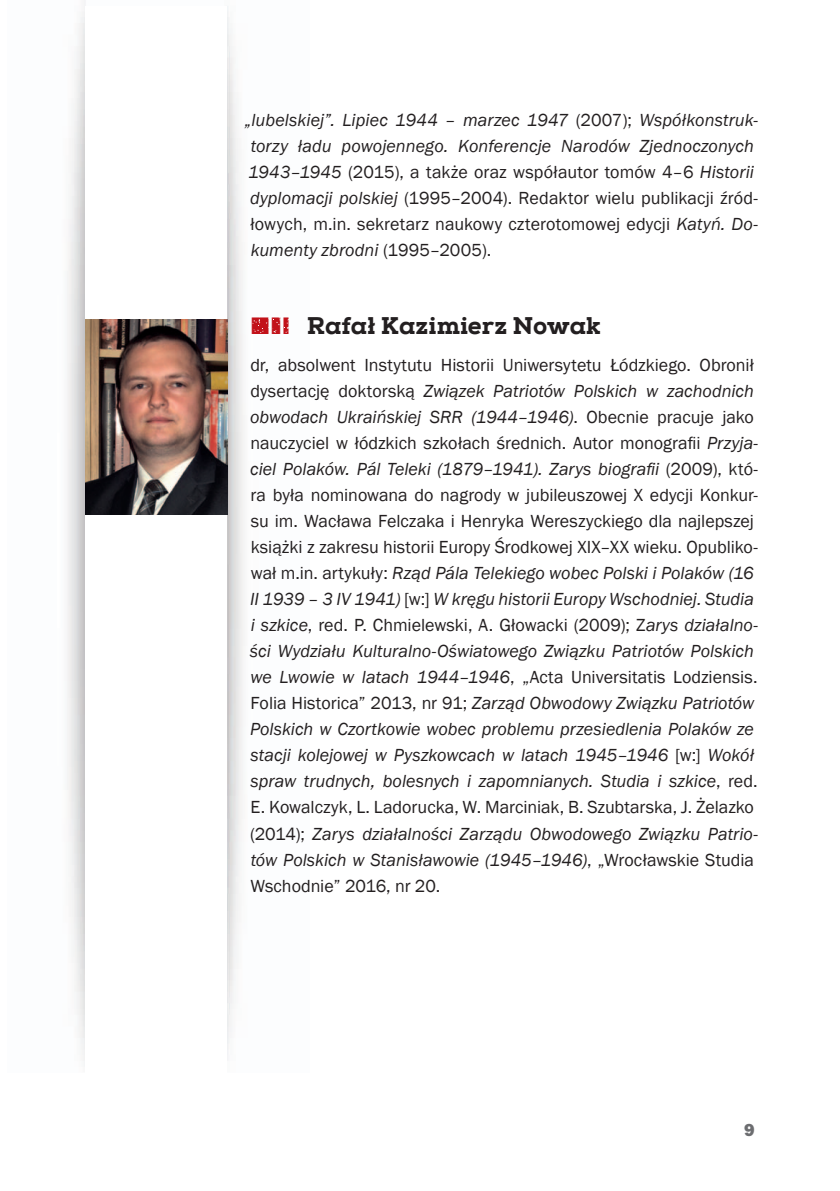
<style>
.page{position:relative;width:840px;height:1191px;background:#fff}
.page>*{position:absolute;margin:0;border:0;box-sizing:border-box;transform-origin:0 0}
.t1{font:800 24px "Nexa Slab";color:#231f20}
.t2{font:italic 18px/26px "Franklin Gothic";color:#231f20}
.t3{font:18px "Franklin Got Itc TCE Heav";color:#6c6d70}
.s1{font-style:normal}
.s2{color:#c2121a}
</style>
<div class="page">
<img style="left:67px;top:0;width:177px;height:1066px">
<div style="left:85px;top:6px;width:142px;height:1068px;background:#fff"></div>
<img style="left:85px;top:319px;width:142px;height:195px">
<p class="t2" style="left:244px;top:107px;width:514px">„lubelskiej”. Lipiec 1944 – marzec 1947 <span class="s1">(2007);</span> Współkonstruk&shy;torzy ładu powojennego. Konferencje Narodów Zjednoczonych 1943–1945 <span class="s1">(2015), a także oraz współautor tomów 4–6</span> Historii dyplomacji polskiej <span class="s1">(1995–2004). Redaktor wielu publikacji źród&shy;łowych, m.in. sekretarz naukowy czterotomowej edycji</span> Katyń. Do&shy;kumenty zbrodni <span class="s1">(1995–2005).</span></p>
<h1 class="t1" style="left:251px;top:311px;width:351px"><span class="s2">■❚❙</span> Rafał Kazimierz Nowak</h1>
<p class="t2" style="left:250px;top:353px;width:509px"><span class="s1">dr, absolwent Instytutu Historii Uniwersytetu Łódzkiego. Obronił dysertację doktorską</span> Związek Patriotów Polskich w zachodnich obwodach Ukraińskiej SRR (1944–1946)<span class="s1">. Obecnie pracuje jako nauczyciel w łódzkich szkołach średnich. Autor monografii</span> Przyja&shy;ciel Polaków. Pál Teleki (1879–1941). Zarys biografii <span class="s1">(2009), któ&shy;ra była nominowana do nagrody w jubileuszowej X edycji Konkur&shy;su im. Wacława Felczaka i Henryka Wereszyckiego dla najlepszej książki z zakresu historii Europy Środkowej XIX–XX wieku. Opubliko&shy;wał m.in. artykuły:</span> Rząd Pála Telekiego wobec Polski i Polaków (16<br>II 1939 – 3 IV 1941) <span class="s1">[w:]</span> W kręgu historii Europy Wschodniej. Studia i szkice<span class="s1">, red. P. Chmielewski, A. Głowacki (2009); Z</span>arys działalno&shy;ści Wydziału Kulturalno-Oświatowego Związku Patriotów Polskich we Lwowie w latach 1944–1946<span class="s1">, „Acta Universitatis Lodziensis.<br>Folia Historica” 2013, nr 91;</span> Zarząd Obwodowy Związku Patriotów Polskich w Czortkowie wobec problemu przesiedlenia Polaków ze stacji kolejowej w Pyszkowcach w latach 1945–1946 <span class="s1">[w:]</span> Wokół spraw trudnych, bolesnych i zapomnianych. Studia i szkice<span class="s1">, red.<br>E. Kowalczyk, L. Ladorucka, W. Marciniak, B. Szubtarska, J. Żelazko (2014);</span> Zarys działalności Zarządu Obwodowego Związku Patrio&shy;tów Polskich w Stanisławowie (1945–1946)<span class="s1">, „Wrocławskie Studia Wschodnie” 2016, nr 20.</span></p>
<p class="t3" style="left:743px;top:1119px;width:12px">9</p>
</div>
